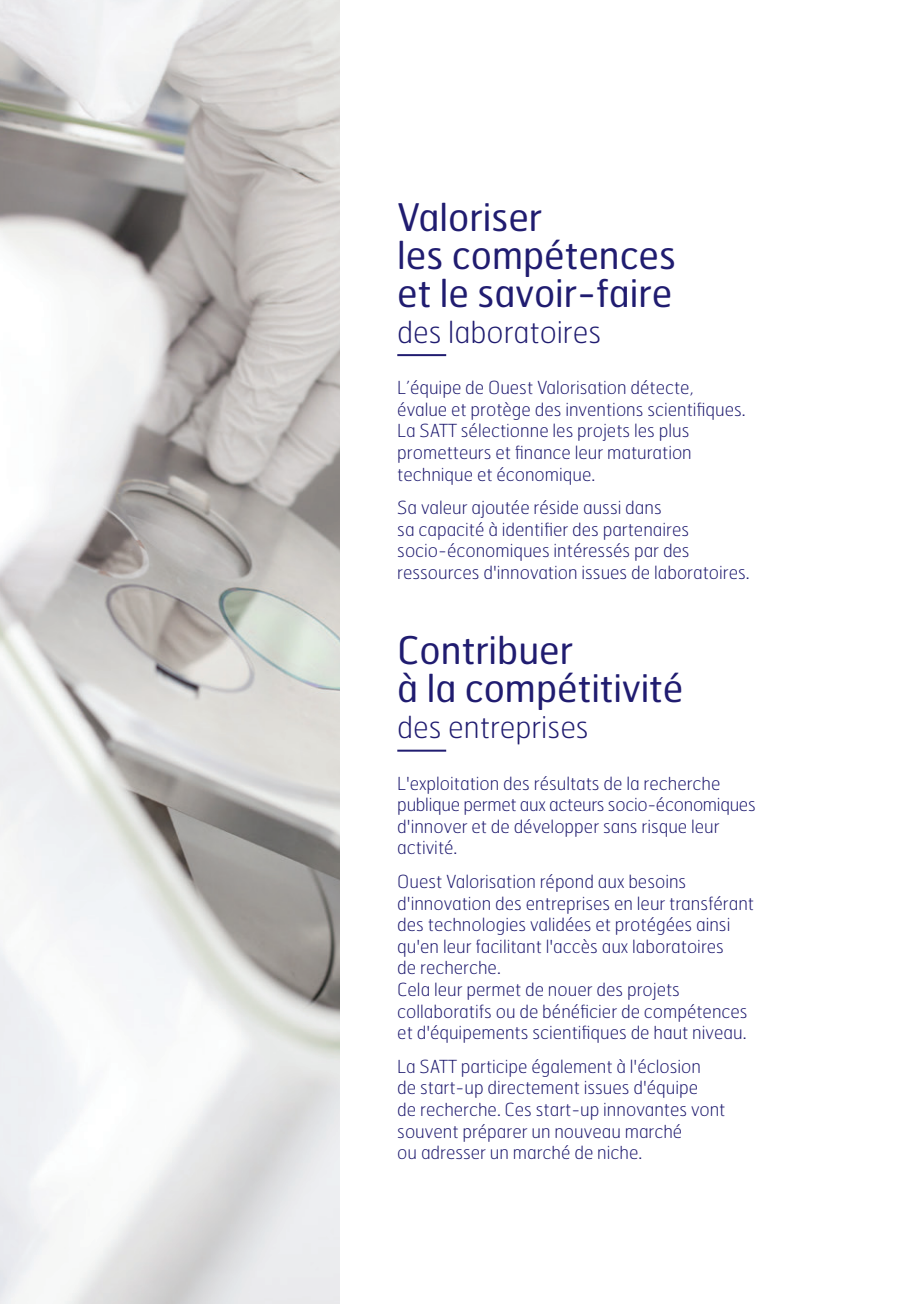
<style>
.page{position:relative;width:908px;height:1304px;background:#fff}
.page>*{position:absolute;margin:0;border:0;box-sizing:border-box;transform-origin:0 0}
.t1{font:38px/38px "Hermes FB";color:#201c70}
.t2{font:100 30px "Hermes FB";color:#201c70}
.t3{font:100 18px/21.6px "Hermes FB";color:#201c70}
</style>
<div class="page">
<hr style="left:397px;top:354px;width:49px;height:2px;background:#201c70">
<hr style="left:397px;top:750px;width:49px;height:2px;background:#201c70">
<img style="left:0;top:0;width:339px;height:1304px">
<h1 class="t1" style="left:397px;top:197px;width:280px">Valoriser<br>les compétences et le savoir-faire</h1>
<h2 class="t2" style="left:397px;top:313px;width:205px">des laboratoires</h2>
<p class="t3" style="left:397px;top:376px;width:349px">L’équipe de Ouest Valorisation détecte, évalue et protège des inventions scientifiques.<br>La SATT sélectionne les projets les plus prometteurs et finance leur maturation technique et économique.</p>
<p class="t3" style="left:397px;top:496px;width:353px">Sa valeur ajoutée réside aussi dans<br>sa capacité à identifier des partenaires socio-économiques intéressés par des ressources d'innovation issues de laboratoires.</p>
<h1 class="t1" style="left:397px;top:630px;width:287px">Contribuer<br>à la compétitivité</h1>
<h2 class="t2" style="left:397px;top:708px;width:193px">des entreprises</h2>
<p class="t3" style="left:397px;top:772px;width:360px">L'exploitation des résultats de la recherche publique permet aux acteurs socio-économiques d'innover et de développer sans risque leur activité.</p>
<p class="t3" style="left:397px;top:870px;width:358px">Ouest Valorisation répond aux besoins d'innovation des entreprises en leur transférant des technologies validées et protégées ainsi qu'en leur facilitant l'accès aux laboratoires<br>de recherche.<br>Cela leur permet de nouer des projets collaboratifs ou de bénéficier de compétences et d'équipements scientifiques de haut niveau.</p>
<p class="t3" style="left:397px;top:1055px;width:329px">La SATT participe également à l'éclosion<br>de start-up directement issues d'équipe<br>de recherche. Ces start-up innovantes vont souvent préparer un nouveau marché<br>ou adresser un marché de niche.</p>
</div>
